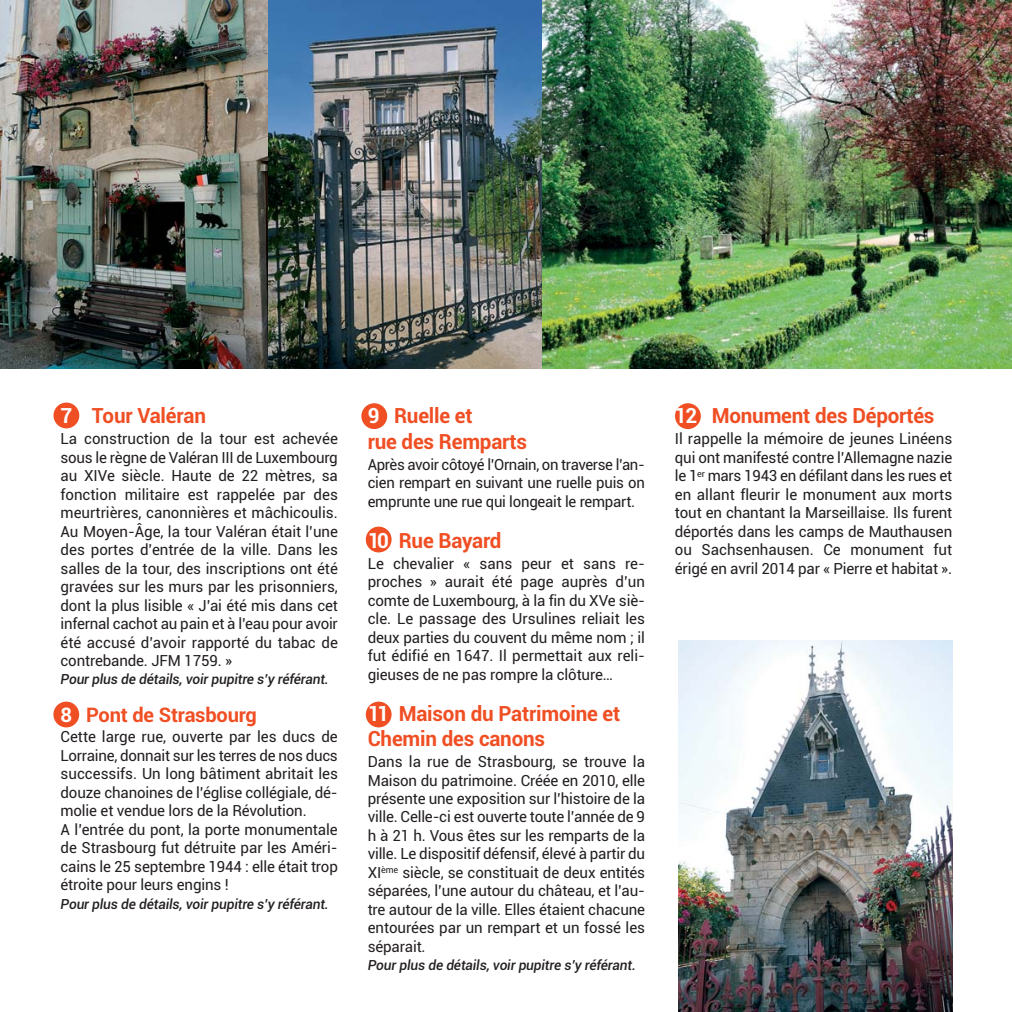
<style>
.page{position:relative;width:1012px;height:1012px;background:#fff}
.page>*{position:absolute;margin:0;border:0;box-sizing:border-box;transform-origin:0 0}
.t1{font:700 21px/25.2px "Roboto";letter-spacing:-.01em;color:#f04e23}
.t2{font:700 20.12px "Roboto";letter-spacing:-.01em;color:#f04e23}
.t3{font:15.4px/18.6px "Roboto";letter-spacing:-.01em;color:#231f20;text-align:justify}
.t4{font:italic 500 14px "Roboto";letter-spacing:-.01em;color:#231f20}
.s1{color:#fff}
</style>
<div class="page">
<div style="left:53px;top:702px;width:26px;height:25px;background:#f04e23;border-radius:50%"></div>
<div style="left:366px;top:527px;width:26px;height:25px;background:#f04e23;border-radius:50%"></div>
<div style="left:366px;top:702px;width:26px;height:25px;background:#f04e23;border-radius:50%"></div>
<div style="left:361px;top:403px;width:26px;height:26px;background:#f04e23;border-radius:50%"></div>
<div style="left:675px;top:403px;width:26px;height:26px;background:#f04e23;border-radius:50%"></div>
<div style="left:54px;top:403px;width:25px;height:25px;background:#f04e23;border-radius:50%"></div>
<img style="left:0;top:0;width:269px;height:369px">
<img style="left:679px;top:640px;width:273px;height:372px">
<img style="left:541px;top:0;width:471px;height:369px">
<img style="left:269px;top:0;width:272px;height:369px">
<h1 class="t1" style="left:61px;top:405px;width:147px"><span class="s1">7</span> Tour Valéran</h1>
<p class="t3" style="left:61px;top:431px;width:279px">La construction de la tour est achevée sous le règne de Valéran III de Luxembourg au XIVe siècle. Haute de 22 mètres, sa fonction militaire est rappelée par des meurtrières, canonnières et mâchicoulis.<br>Au Moyen-Âge, la tour Valéran était l’une des portes d’entrée de la ville. Dans les salles de la tour, des inscriptions ont été gravées sur les murs par les prisonniers, dont la plus lisible « J’ai été mis dans cet infernal cachot au pain et à l’eau pour avoir été accusé d’avoir rapporté du tabac de contrebande. JFM 1759. »</p>
<p class="t4" style="left:61px;top:673px;width:270px">Pour plus de détails, voir pupitre s’y référant.</p>
<h2 class="t2" style="left:61px;top:707px;width:198px"><span class="s1">8</span> Pont de Strasbourg</h2>
<p class="t3" style="left:61px;top:729px;width:279px;text-align:left">Cette large rue, ouverte par les ducs de Lorraine, donnait sur les terres de nos ducs successifs. Un long bâtiment abritait les douze chanoines de l’église collégiale, dé&shy;molie et vendue lors de la Révolution.<br>A l’entrée du pont, la porte monumentale de Strasbourg fut détruite par les Améri&shy;cains le 25 septembre 1944 : elle était trop étroite pour leurs engins !</p>
<p class="t4" style="left:61px;top:898px;width:270px">Pour plus de détails, voir pupitre s’y référant.</p>
<h1 class="t1" style="left:368px;top:405px;width:161px"><span class="s1">9</span> Ruelle et<br>rue des Remparts</h1>
<p class="t3" style="left:368px;top:456px;width:279px">Après avoir côtoyé l’Ornain, on traverse l’an&shy;cien rempart en suivant une ruelle puis on emprunte une rue qui longeait le rempart.</p>
<h1 class="t1" style="left:368px;top:529px;width:135px"><span class="s1">10</span> Rue Bayard</h1>
<p class="t3" style="left:368px;top:555px;width:279px">Le chevalier « sans peur et sans re&shy;proches » aurait été page auprès d’un comte de Luxembourg, à la fin du XVe siè&shy;cle. Le passage des Ursulines reliait les deux parties du couvent du même nom ; il fut édifié en 1647. Il permettait aux reli&shy;gieuses de ne pas rompre la clôture…</p>
<h1 class="t1" style="left:368px;top:702px;width:254px"><span class="s1">11</span> Maison du Patrimoine et<br>Chemin des canons</h1>
<p class="t3" style="left:368px;top:754px;width:279px">Dans la rue de Strasbourg, se trouve la Maison du patrimoine. Créée en 2010, elle présente une exposition sur l’histoire de la ville. Celle-ci est ouverte toute l’année de 9 h à 21 h. Vous êtes sur les remparts de la ville. Le dispositif défensif, élevé à partir du XI<sup>ème</sup> siècle, se constituait de deux entités séparées, l’une autour du château, et l’au&shy;tre autour de la ville. Elles étaient chacune entourées par un rempart et un fossé les séparait.</p>
<p class="t4" style="left:368px;top:960px;width:270px">Pour plus de détails, voir pupitre s’y référant.</p>
<h1 class="t1" style="left:675px;top:405px;width:261px"><span class="s1">12</span> Monument des Déportés</h1>
<p class="t3" style="left:675px;top:431px;width:279px">Il rappelle la mémoire de jeunes Linéens qui ont manifesté contre l’Allemagne nazie le 1<sup>er</sup> mars 1943 en défilant dans les rues et en allant fleurir le monument aux morts tout en chantant la Marseillaise. Ils furent déportés dans les camps de Mauthausen ou Sachsenhausen. Ce monument fut érigé en avril 2014 par « Pierre et habitat ».</p>
</div>
